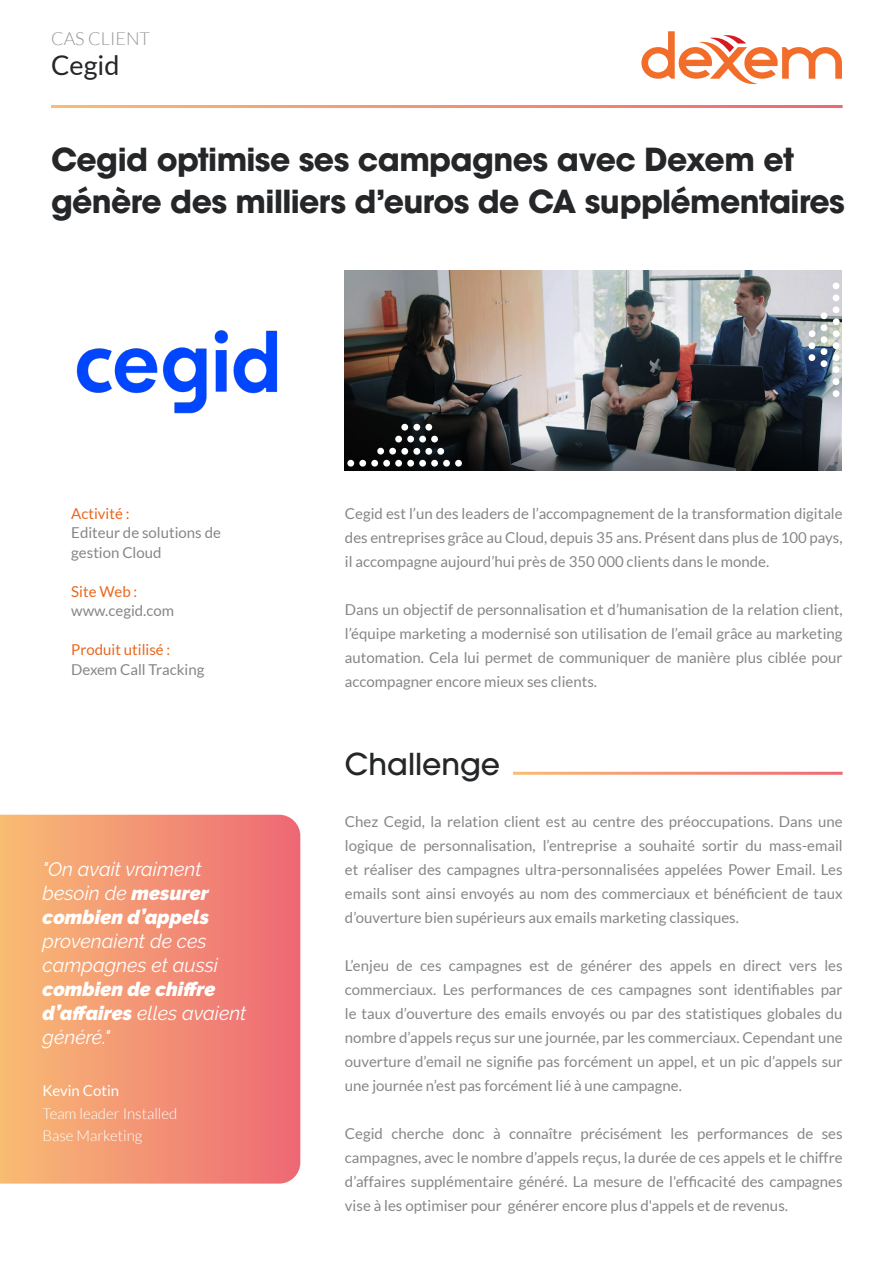
<style>
.page{position:relative;width:893px;height:1263px;background:#fff}
.page>*{position:absolute;margin:0;border:0;box-sizing:border-box;transform-origin:0 0}
.t1{font:700 31.5px/42px "ITC Avant Garde Pro";letter-spacing:-.02em;color:#242628}
.t2{font:500 30px "ITC Avant Garde Pro";color:#242628}
.t3{font:27px "Lato";color:#242628}
.t4{font:italic 19.5px/24px "Raleway";color:#fff}
.t5{font:italic 900 19.5px/24px "Raleway";color:#fff}
.t6{font:300 18px "Lato";color:#949698}
.t7{font:15px/24px "Lato";color:#848688;text-align:justify}
.t8{font:15px "Lato";color:#ea671d}
.t9{font:300 15px/22.5px "Lato";color:#fff}
.t10{font:15px "Lato";color:#fff}
.s1{font-weight:900}
.s2{font-weight:400}
</style>
<div class="page">
<svg style="left:641px;top:31px;width:201px;height:54px"></svg>
<img style="left:345px;top:270px;width:497px;height:200px">
<svg style="left:0;top:815px;width:300px;height:368px;background:#f39274"></svg>
<div style="left:821px;top:312px;width:6px;height:7px;background:#fff;border-radius:50%"></div>
<div style="left:833px;top:318px;width:7px;height:7px;background:#fff;border-radius:50%"></div>
<div style="left:833px;top:330px;width:7px;height:7px;background:#fff;border-radius:50%"></div>
<div style="left:833px;top:354px;width:6px;height:7px;background:#fff;border-radius:50%"></div>
<div style="left:833px;top:342px;width:6px;height:7px;background:#fff;border-radius:50%"></div>
<div style="left:809px;top:330px;width:6px;height:7px;background:#fff;border-radius:50%"></div>
<div style="left:821px;top:324px;width:6px;height:7px;background:#fff;border-radius:50%"></div>
<div style="left:821px;top:348px;width:6px;height:7px;background:#fff;border-radius:50%"></div>
<div style="left:821px;top:336px;width:6px;height:7px;background:#fff;border-radius:50%"></div>
<div style="left:821px;top:360px;width:6px;height:7px;background:#fff;border-radius:50%"></div>
<div style="left:808px;top:354px;width:7px;height:7px;background:#fff;border-radius:50%"></div>
<div style="left:808px;top:342px;width:7px;height:7px;background:#fff;border-radius:50%"></div>
<div style="left:833px;top:366px;width:6px;height:7px;background:#fff;border-radius:50%"></div>
<div style="left:833px;top:294px;width:6px;height:7px;background:#fff;border-radius:50%"></div>
<div style="left:833px;top:282px;width:6px;height:7px;background:#fff;border-radius:50%"></div>
<div style="left:833px;top:306px;width:6px;height:7px;background:#fff;border-radius:50%"></div>
<div style="left:833px;top:378px;width:6px;height:7px;background:#fff;border-radius:50%"></div>
<div style="left:833px;top:390px;width:6px;height:7px;background:#fff;border-radius:50%"></div>
<div style="left:359px;top:460px;width:7px;height:7px;background:#fff;border-radius:50%"></div>
<div style="left:377px;top:448px;width:7px;height:6px;background:#fff;border-radius:50%"></div>
<div style="left:389px;top:448px;width:7px;height:6px;background:#fff;border-radius:50%"></div>
<div style="left:383px;top:460px;width:7px;height:7px;background:#fff;border-radius:50%"></div>
<div style="left:371px;top:460px;width:7px;height:7px;background:#fff;border-radius:50%"></div>
<div style="left:395px;top:460px;width:7px;height:7px;background:#fff;border-radius:50%"></div>
<div style="left:407px;top:460px;width:7px;height:7px;background:#fff;border-radius:50%"></div>
<div style="left:419px;top:460px;width:7px;height:7px;background:#fff;border-radius:50%"></div>
<div style="left:431px;top:460px;width:7px;height:7px;background:#fff;border-radius:50%"></div>
<div style="left:443px;top:460px;width:7px;height:7px;background:#fff;border-radius:50%"></div>
<div style="left:455px;top:460px;width:7px;height:7px;background:#fff;border-radius:50%"></div>
<div style="left:401px;top:448px;width:7px;height:7px;background:#fff;border-radius:50%"></div>
<div style="left:413px;top:448px;width:7px;height:7px;background:#fff;border-radius:50%"></div>
<div style="left:425px;top:448px;width:7px;height:7px;background:#fff;border-radius:50%"></div>
<div style="left:395px;top:436px;width:7px;height:6px;background:#fff;border-radius:50%"></div>
<div style="left:407px;top:436px;width:7px;height:6px;background:#fff;border-radius:50%"></div>
<div style="left:419px;top:436px;width:7px;height:6px;background:#fff;border-radius:50%"></div>
<div style="left:431px;top:436px;width:7px;height:6px;background:#fff;border-radius:50%"></div>
<div style="left:401px;top:424px;width:7px;height:7px;background:#fff;border-radius:50%"></div>
<div style="left:413px;top:424px;width:7px;height:7px;background:#fff;border-radius:50%"></div>
<div style="left:425px;top:424px;width:7px;height:7px;background:#fff;border-radius:50%"></div>
<div style="left:437px;top:448px;width:7px;height:7px;background:#fff;border-radius:50%"></div>
<div style="left:347px;top:460px;width:7px;height:7px;background:#fff;border-radius:50%"></div>
<img style="left:76px;top:330px;width:202px;height:84px">
<p class="t6" style="left:51px;top:29px;width:101px">CAS CLIENT</p>
<h3 class="t3" style="left:51px;top:50px;width:70px">Cegid</h3>
<h1 class="t1" style="left:51px;top:138px;width:795px">Cegid optimise ses campagnes avec Dexem et génère des milliers d’euros de CA supplémentaires</h1>
<p class="t8" style="left:71px;top:505px;width:60px">Activité :</p>
<p class="t7" style="left:71px;top:523px;width:151px;line-height:19.5px">Editeur de solutions de gestion Cloud</p>
<p class="t8" style="left:71px;top:583px;width:68px">Site Web :</p>
<p class="t7" style="left:71px;top:599px;width:104px">www.cegid.com</p>
<p class="t8" style="left:71px;top:641px;width:101px">Produit utilisé :</p>
<p class="t7" style="left:71px;top:657px;width:135px">Dexem Call Tracking</p>
<h3 class="t4" style="left:43px;top:857px;width:168px">"On avait vraiment besoin de <span class="s1">mesurer combien d’appels</span></h3>
<h3 class="t4" style="left:43px;top:929px;width:177px">provenaient de ces campagnes et aussi</h3>
<h3 class="t5" style="left:43px;top:977px;width:206px">combien de chiffre d’affaires <span class="s2">elles avaient généré."</span></h3>
<p class="t10" style="left:43px;top:1082px;width:78px">Kevin Cotin</p>
<p class="t9" style="left:43px;top:1102px;width:136px">Team leader Installed<br>Base Marketing</p>
<p class="t7" style="left:345px;top:501px;width:499px">Cegid est l’un des leaders de l’accompagnement de la transformation digitale des entreprises grâce au Cloud, depuis 35 ans. Présent dans plus de 100 pays, il accompagne aujourd’hui près de 350 000 clients dans le monde.</p>
<p class="t7" style="left:345px;top:597px;width:499px">Dans un objectif de personnalisation et d’humanisation de la relation client, l’équipe marketing a modernisé son utilisation de l’email grâce au marketing automation. Cela lui permet de communiquer de manière plus ciblée pour accompagner encore mieux ses clients.</p>
<h2 class="t2" style="left:345px;top:745px;width:157px">Challenge</h2>
<p class="t7" style="left:345px;top:809px;width:499px">Chez Cegid, la relation client est au centre des préoccupations. Dans une logique de personnalisation, l’entreprise a souhaité sortir du mass-email et réaliser des campagnes ultra-personnalisées appelées Power Email. Les emails sont ainsi envoyés au nom des commerciaux et bénéficient de taux d’ouverture bien supérieurs aux emails marketing classiques.</p>
<p class="t7" style="left:345px;top:953px;width:499px">L’enjeu de ces campagnes est de générer des appels en direct vers les commerciaux. Les performances de ces campagnes sont identifiables par le taux d’ouverture des emails envoyés ou par des statistiques globales du nombre d’appels reçus sur une journée, par les commerciaux. Cependant une ouverture d’email ne signifie pas forcément un appel, et un pic d’appels sur une journée n’est pas forcément lié à une campagne.</p>
<p class="t7" style="left:345px;top:1121px;width:499px">Cegid cherche donc à connaître précisément les performances de ses campagnes, avec le nombre d’appels reçus, la durée de ces appels et le chiffre d’affaires supplémentaire généré. La mesure de l'efficacité des campagnes vise à les optimiser pour générer encore plus d'appels et de revenus.</p>
</div>
